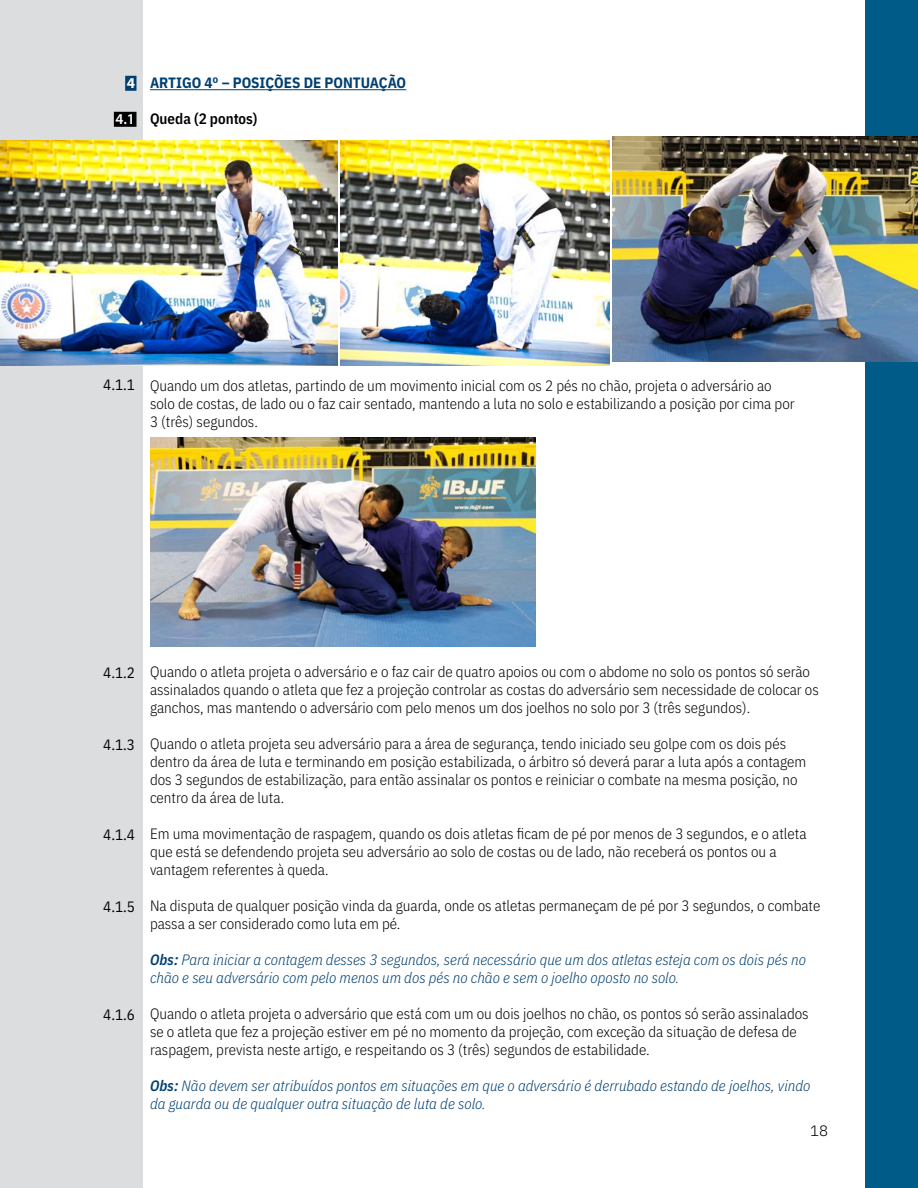
<style>
.page{position:relative;width:918px;height:1188px;background:#fff}
.page>*{position:absolute;margin:0;border:0;box-sizing:border-box;transform-origin:0 0}
.t1{font:300 15px/18px "IBM Plex Sans Cond";color:#000}
.t2{font:italic 300 15px/18px "IBM Plex Sans Cond";color:#004071}
.t3{font:15px "IBM Plex Sans Cond";color:#000}
.t4{font:700 15px "IBM Plex Sans Cond";color:#004071}
.t5{font:600 15px "IBM Plex Sans Cond";color:#000}
.t6{font:600 15px "Myriad Pro";color:#fff}
.t7{font:300 15px "IBM Plex Sans";color:#000}
.t8{font:700 15px "Myriad Pro";color:#fff}
.s1{font-weight:600}
</style>
<div class="page">
<div style="left:0;top:0;width:142px;height:1188px;background:#dcddde"></div>
<div style="left:125px;top:76px;width:11px;height:15px;background:#004071"></div>
<div style="left:114px;top:112px;width:23px;height:15px;background:#000"></div>
<hr style="left:150px;top:89px;width:256px;height:1px;background:#004071">
<img style="left:0;top:140px;width:338px;height:225px">
<img style="left:150px;top:438px;width:386px;height:208px">
<img style="left:341px;top:140px;width:268px;height:225px">
<div style="left:866px;top:0;width:52px;height:1187px;background:#005b89"></div>
<img style="left:612px;top:137px;width:306px;height:225px">
<p class="t8" style="left:127px;top:73px;width:10px">4</p>
<p class="t6" style="left:115px;top:109px;width:21px">4.1</p>
<p class="t4" style="left:150px;top:71px;width:258px">ARTIGO 4º – POSIÇÕES DE PONTUAÇÃO</p>
<p class="t5" style="left:150px;top:107px;width:109px">Queda (2 pontos)</p>
<p class="t3" style="left:103px;top:373px;width:33px">4.1.1</p>
<p class="t1" style="left:150px;top:375px;width:646px">Quando um dos atletas, partindo de um movimento inicial com os 2 pés no chão, projeta o adversário ao solo de costas, de lado ou o faz cair sentado, mantendo a luta no solo e estabilizando a posição por cima por<br>3 (três) segundos.</p>
<p class="t3" style="left:103px;top:661px;width:33px">4.1.2</p>
<p class="t3" style="left:103px;top:733px;width:33px">4.1.3</p>
<p class="t3" style="left:103px;top:823px;width:33px">4.1.4</p>
<p class="t3" style="left:103px;top:895px;width:33px">4.1.5</p>
<p class="t3" style="left:103px;top:1003px;width:33px">4.1.6</p>
<p class="t1" style="left:150px;top:662px;width:670px">Quando o atleta projeta o adversário e o faz cair de quatro apoios ou com o abdome no solo os pontos só serão assinalados quando o atleta que fez a projeção controlar as costas do adversário sem necessidade de colocar os ganchos, mas mantendo o adversário com pelo menos um dos joelhos no solo por 3 (três segundos).</p>
<p class="t1" style="left:150px;top:734px;width:658px">Quando o atleta projeta seu adversário para a área de segurança, tendo iniciado seu golpe com os dois pés dentro da área de luta e terminando em posição estabilizada, o árbitro só deverá parar a luta após a contagem dos 3 segundos de estabilização, para então assinalar os pontos e reiniciar o combate na mesma posição, no centro da área de luta.</p>
<p class="t1" style="left:150px;top:824px;width:658px">Em uma movimentação de raspagem, quando os dois atletas ficam de pé por menos de 3 segundos, e o atleta que está se defendendo projeta seu adversário ao solo de costas ou de lado, não receberá os pontos ou a vantagem referentes à queda.</p>
<p class="t1" style="left:150px;top:896px;width:672px">Na disputa de qualquer posição vinda da guarda, onde os atletas permaneçam de pé por 3 segundos, o combate passa a ser considerado como luta em pé.</p>
<p class="t2" style="left:150px;top:950px;width:658px"><span class="s1">Obs:</span> Para iniciar a contagem desses 3 segundos, será necessário que um dos atletas esteja com os dois pés no chão e seu adversário com pelo menos um dos pés no chão e sem o joelho oposto no solo.</p>
<p class="t1" style="left:150px;top:1004px;width:660px">Quando o atleta projeta o adversário que está com um ou dois joelhos no chão, os pontos só serão assinalados se o atleta que fez a projeção estiver em pé no momento da projeção, com exceção da situação de defesa de raspagem, prevista neste artigo, e respeitando os 3 (três) segundos de estabilidade.</p>
<p class="t2" style="left:150px;top:1076px;width:662px"><span class="s1">Obs:</span> Não devem ser atribuídos pontos em situações em que o adversário é derrubado estando de joelhos, vindo da guarda ou de qualquer outra situação de luta de solo.</p>
<p class="t7" style="left:810px;top:1119px;width:19px">18</p>
</div>
